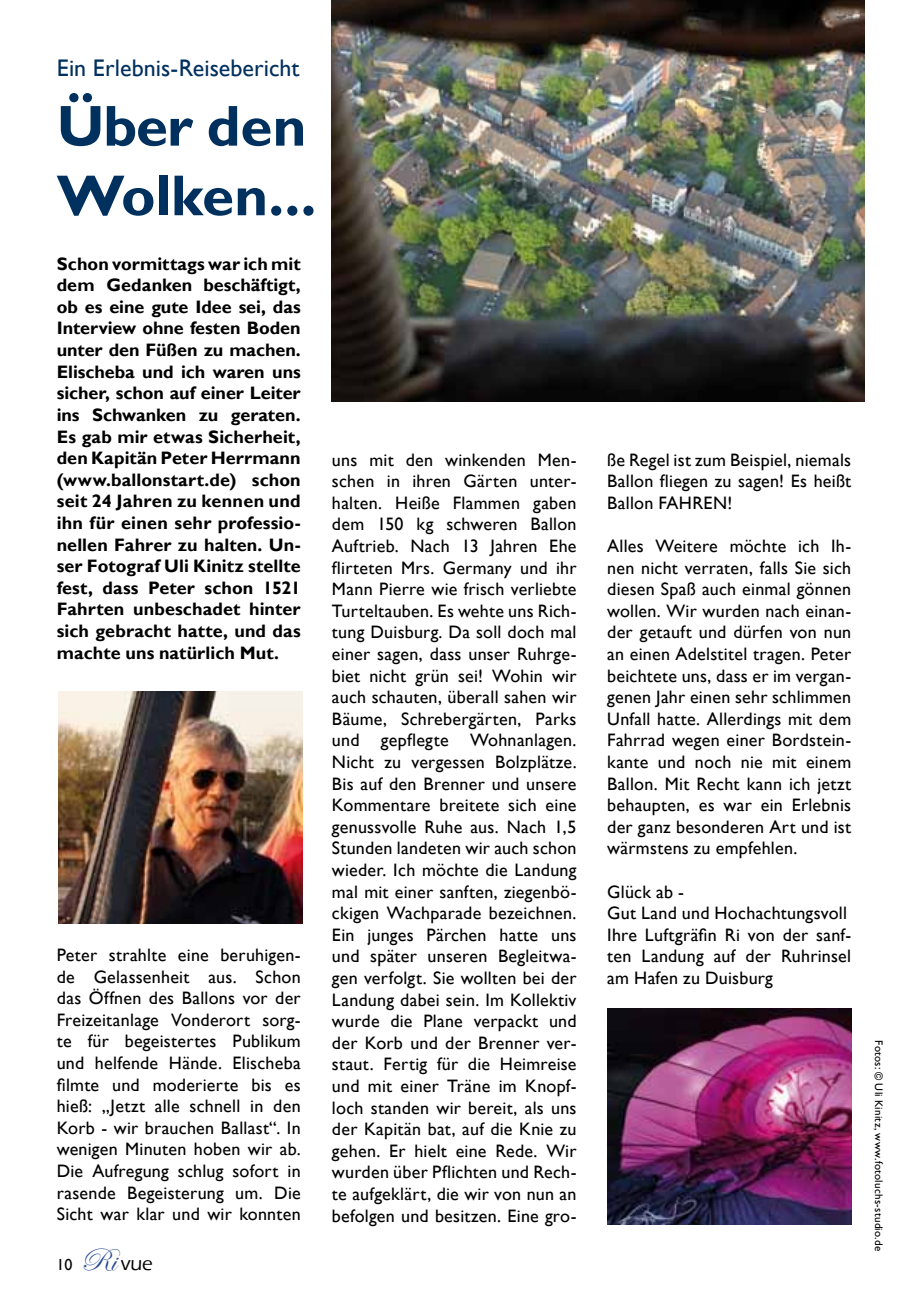
<style>
.page{position:relative;width:908px;height:1304px;background:#fff}
.page>*{position:absolute;margin:0;border:0;box-sizing:border-box;transform-origin:0 0}
.t1{font:700 58px/69.6px "Gill Sans";letter-spacing:-.01em;color:#00305e}
.t2{font:24px "Gill Sans";color:#00305e}
.t3{font:500 19.8px "Eras ITC";color:#000}
.t4{font:18px/21.6px "Gill Sans";letter-spacing:.015em;color:#000;text-align:justify}
.t5{font:700 18px/21.6px "Gill Sans";letter-spacing:.005em;color:#000;text-align:justify}
.t6{font:16px "Gill Sans";color:#000}
.t7{font:11px "Gill Sans";letter-spacing:.025em;color:#000}
.s1{font-family:"Edwardian Script ITC";font-weight:400;font-size:32.8px;color:#2a4a97}
</style>
<div class="page">
<img style="left:332px;top:0;width:532px;height:402px">
<img style="left:607px;top:1008px;width:243px;height:216px">
<img style="left:58px;top:691px;width:244px;height:233px">
<p class="t2" style="left:57px;top:54px;width:244px">Ein Erlebnis-Reisebericht</p>
<p class="t1" style="left:57px;top:93px;width:261px">Über den<br>Wolken...</p>
<p class="t5" style="left:57px;top:253px;width:245px">Schon vormittags war ich mit dem Gedanken beschäftigt, ob es eine gute Idee sei, das Interview ohne festen Boden unter den Füßen zu machen.<br>Elischeba und ich waren uns sicher, schon auf einer Leiter ins Schwanken zu geraten.<br>Es gab mir etwas Sicherheit, den Kapitän Peter Herrmann (www.ballonstart.de) schon seit 24 Jahren zu kennen und ihn für einen sehr professio&shy;nellen Fahrer zu halten. Un&shy;ser Fotograf Uli Kinitz stellte fest, dass Peter schon 1521<br>Fahrten unbeschadet hinter sich gebracht hatte, und das machte uns natürlich Mut.</p>
<p class="t4" style="left:57px;top:944px;width:245px">Peter strahlte eine beruhigen&shy;de Gelassenheit aus. Schon das Öffnen des Ballons vor der Freizeitanlage Vonderort sorg&shy;te für begeistertes Publikum und helfende Hände. Elischeba filmte und moderierte bis es hieß: „Jetzt alle schnell in den Korb - wir brauchen Ballast“. In wenigen Minuten hoben wir ab.<br>Die Aufregung schlug sofort in rasende Begeisterung um. Die Sicht war klar und wir konnten</p>
<p class="t6" style="left:56px;top:1255px;width:17px">10</p>
<p class="t3" style="left:80px;top:1253px;width:74px"><span class="s1">Ri</span> vue</p>
<p class="t4" style="left:332px;top:449px;width:246px">uns mit den winkenden Men&shy;schen in ihren Gärten unter&shy;halten. Heiße Flammen gaben dem 150 kg schweren Ballon Auftrieb. Nach 13 Jahren Ehe flirteten Mrs. Germany und ihr Mann Pierre wie frisch verliebte Turteltauben. Es wehte uns Rich&shy;tung Duisburg. Da soll doch mal einer sagen, dass unser Ruhrge&shy;biet nicht grün sei! Wohin wir auch schauten, überall sahen wir Bäume, Schrebergärten, Parks und gepflegte Wohnanlagen.<br>Nicht zu vergessen Bolzplätze.<br>Bis auf den Brenner und unsere Kommentare breitete sich eine genussvolle Ruhe aus. Nach 1,5<br>Stunden landeten wir auch schon wieder. Ich möchte die Landung mal mit einer sanften, ziegenbö&shy;ckigen Wachparade bezeichnen.<br>Ein junges Pärchen hatte uns und später unseren Begleitwa&shy;gen verfolgt. Sie wollten bei der Landung dabei sein. Im Kollektiv wurde die Plane verpackt und der Korb und der Brenner ver&shy;staut. Fertig für die Heimreise und mit einer Träne im Knopf&shy;loch standen wir bereit, als uns der Kapitän bat, auf die Knie zu gehen. Er hielt eine Rede. Wir wurden über Pflichten und Rech&shy;te aufgeklärt, die wir von nun an befolgen und besitzen. Eine gro-</p>
<p class="t4" style="left:607px;top:449px;width:245px">ße Regel ist zum Beispiel, niemals Ballon fliegen zu sagen! Es heißt Ballon FAHREN!</p>
<p class="t4" style="left:607px;top:535px;width:245px">Alles Weitere möchte ich Ih&shy;nen nicht verraten, falls Sie sich diesen Spaß auch einmal gönnen wollen. Wir wurden nach einan&shy;der getauft und dürfen von nun an einen Adelstitel tragen. Peter beichtete uns, dass er im vergan&shy;genen Jahr einen sehr schlimmen Unfall hatte. Allerdings mit dem Fahrrad wegen einer Bordstein&shy;kante und noch nie mit einem Ballon. Mit Recht kann ich jetzt behaupten, es war ein Erlebnis der ganz besonderen Art und ist wärmstens zu empfehlen.</p>
<p class="t4" style="left:607px;top:881px;width:245px;text-align:left">Glück ab -<br>Gut Land und Hochachtungsvoll<br>Ihre Luftgräfin Ri von der sanf&shy;ten Landung auf der Ruhrinsel am Hafen zu Duisburg</p>
<p class="t7" style="left:884px;top:1040px;width:212px;rotate:90deg">Fotos: © Uli Kinitz, www.fotoluchs-studio.de</p>
</div>
